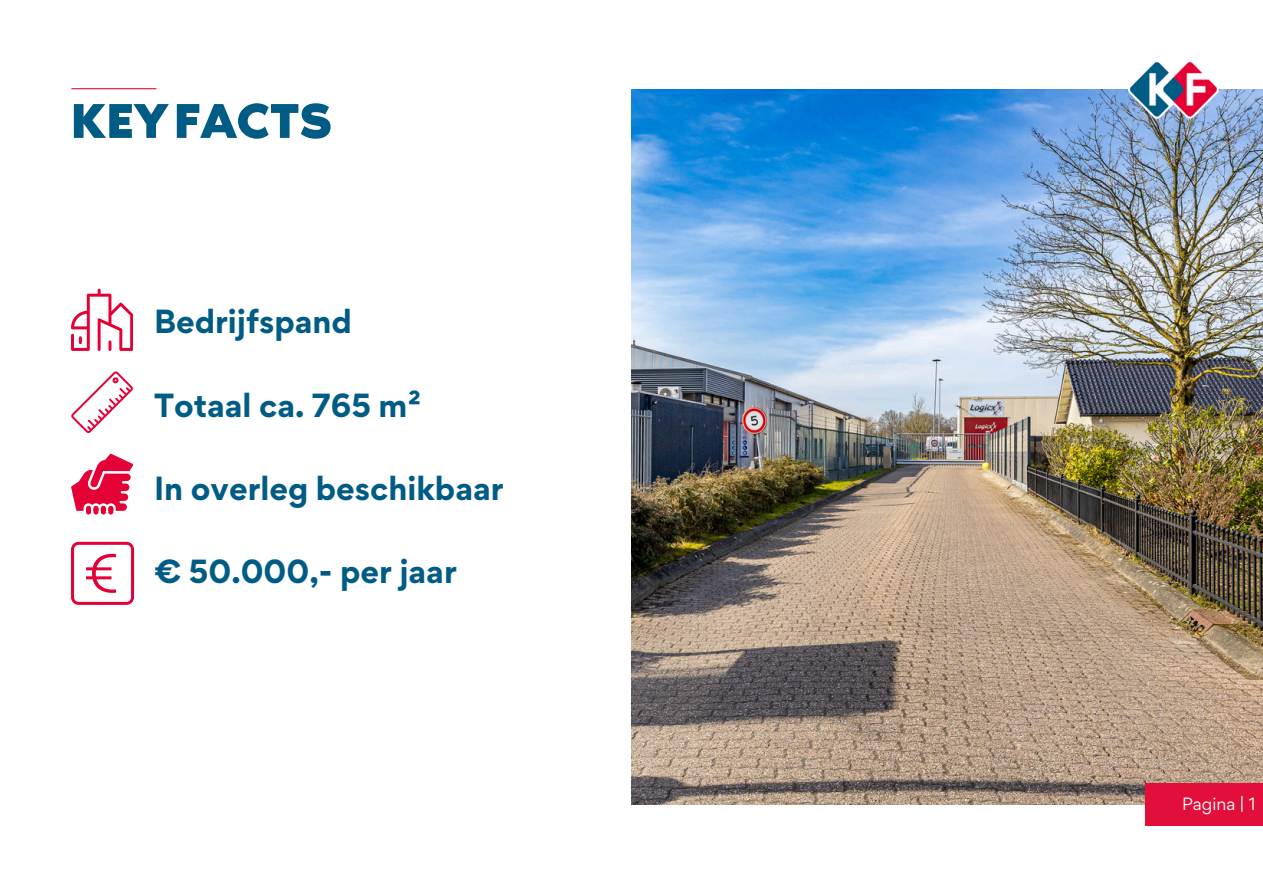
<style>
.page{position:relative;width:1263px;height:894px;background:#fff}
.page>*{position:absolute;margin:0;border:0;box-sizing:border-box;transform-origin:0 0}
.t1{font:61.35px "RTL Media Pro Medium";color:#005c84}
.t2{font:700 29.85px "Gordita";color:#005c84}
.t3{font:15.75px "Gordita";color:#fff}
</style>
<div class="page">
<hr style="left:72px;top:88px;width:84px;height:1px;background:#e10f3a">
<img style="left:631px;top:89px;width:632px;height:715px">
<img style="left:1128px;top:62px;width:90px;height:57px">
<svg style="left:71px;top:371px;width:62px;height:62px"></svg>
<svg style="left:71px;top:541px;width:63px;height:63px"></svg>
<svg style="left:71px;top:453px;width:62px;height:61px"></svg>
<svg style="left:71px;top:289px;width:62px;height:61px"></svg>
<div style="left:1146px;top:782px;width:117px;height:43px;background:#e10f3a"></div>
<p class="t1" style="left:71px;top:94px;width:262px">KEYFACTS</p>
<p class="t2" style="left:154px;top:301px;width:199px">Bedrijfspand</p>
<p class="t2" style="left:154px;top:384px;width:269px">Totaal ca. 765 m²</p>
<p class="t2" style="left:154px;top:468px;width:351px">In overleg beschikbaar</p>
<p class="t2" style="left:154px;top:551px;width:304px">€ 50.000,- per jaar</p>
<p class="t3" style="left:1182px;top:793px;width:75px">Pagina | 1</p>
</div>
